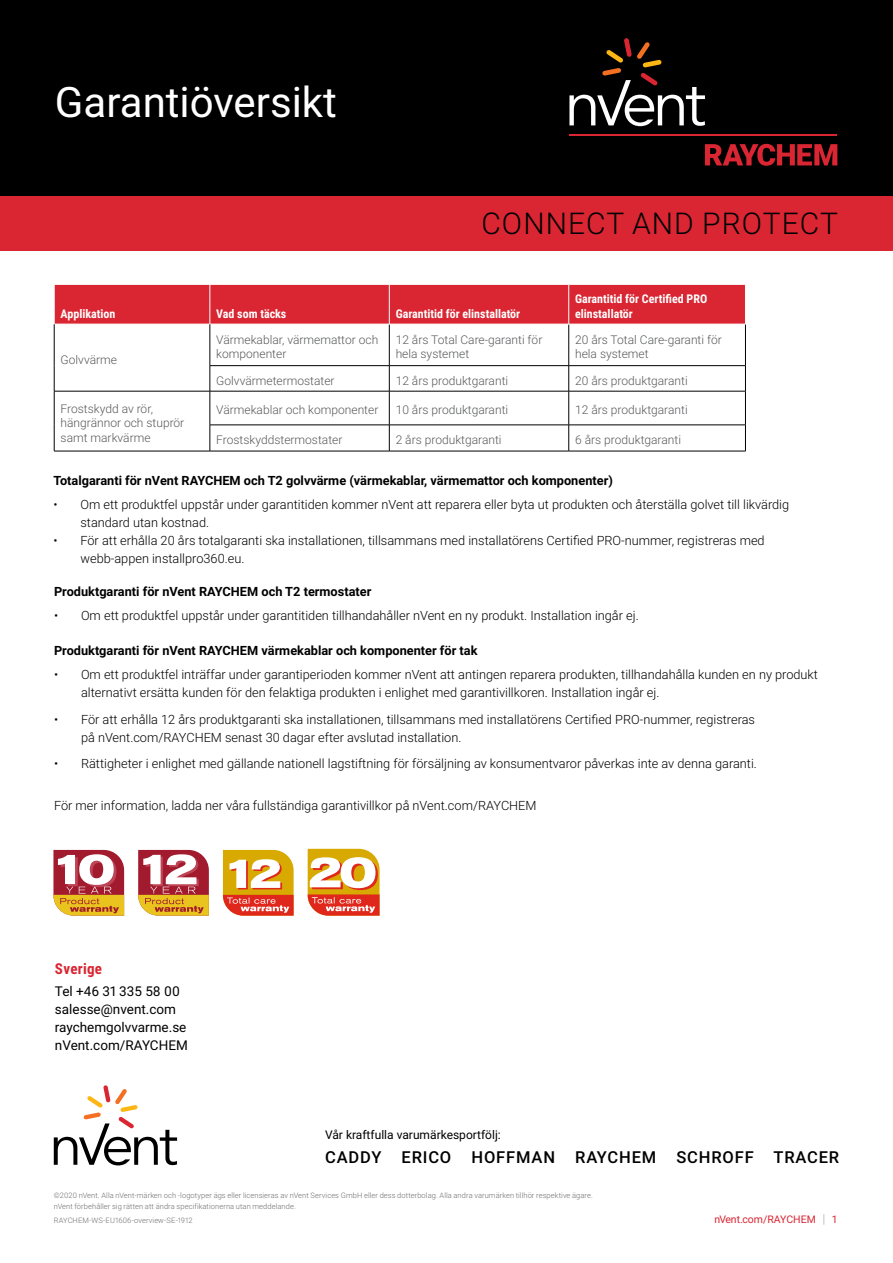
<style>
.page{position:relative;width:893px;height:1263px;background:#fff}
.page>*{position:absolute;margin:0;border:0;box-sizing:border-box;transform-origin:0 0}
.t1{font:42px "Roboto";color:#fff}
.t2{font:300 30px "Roboto";letter-spacing:.035em;color:#000}
.t3{font:500 16.5px "Roboto";letter-spacing:.05em;color:#000}
.t4{font:700 15px "Roboto Condensed";letter-spacing:.02em;color:#d92632}
.t5{font:13.5px/18px "Roboto";color:#000}
.t6{font:300 12.75px/18px "Roboto";color:#000}
.t7{font:700 12.75px "Roboto";color:#000}
.t8{font:300 12px/14.4px "Roboto";color:#58595b}
.t9{font:700 12px/14.4px "Roboto Condensed";color:#fff}
.t10{font:12px "Roboto";color:#000}
.t11{font:10.5px "Roboto";color:#d92632}
.t12{font:300 7.5px/10.5px "Roboto";letter-spacing:.01em;color:#6d6e71}
.s1{font-weight:300;font-size:12.6px;color:#90969e}
</style>
<div class="page">
<div style="left:0;top:171px;width:893px;height:80px;background:#d92632"></div>
<div style="left:0;top:0;width:893px;height:196px;background:#000"></div>
<svg style="left:705px;top:144px;width:132px;height:22px"></svg>
<hr style="left:569px;top:134px;width:268px;height:2px;background:#d92632">
<svg style="left:569px;top:38px;width:136px;height:88px"></svg>
<div style="left:55px;top:285px;width:690px;height:39px;background:#d92632"></div>
<hr style="left:389px;top:324px;width:1px;height:41px;background:#000">
<hr style="left:568px;top:324px;width:1px;height:41px;background:#000">
<hr style="left:745px;top:324px;width:1px;height:41px;background:#000">
<hr style="left:210px;top:365px;width:179px;height:1px;background:#000">
<hr style="left:389px;top:365px;width:180px;height:1px;background:#000">
<svg style="left:389px;top:366px;width:1px;height:25px"></svg>
<hr style="left:569px;top:365px;width:177px;height:1px;background:#000">
<svg style="left:568px;top:366px;width:1px;height:25px"></svg>
<svg style="left:745px;top:366px;width:1px;height:25px"></svg>
<hr style="left:210px;top:391px;width:179px;height:1px;background:#000">
<hr style="left:389px;top:391px;width:180px;height:1px;background:#000">
<hr style="left:389px;top:391px;width:1px;height:34px;background:#000">
<hr style="left:569px;top:391px;width:177px;height:1px;background:#000">
<hr style="left:568px;top:391px;width:1px;height:34px;background:#000">
<hr style="left:745px;top:391px;width:1px;height:34px;background:#000">
<hr style="left:210px;top:425px;width:179px;height:1px;background:#000">
<hr style="left:389px;top:425px;width:180px;height:1px;background:#000">
<svg style="left:389px;top:425px;width:1px;height:26px"></svg>
<hr style="left:569px;top:425px;width:177px;height:1px;background:#000">
<svg style="left:568px;top:425px;width:1px;height:26px"></svg>
<svg style="left:745px;top:425px;width:1px;height:26px"></svg>
<hr style="left:54px;top:451px;width:156px;height:1px;background:#000">
<hr style="left:210px;top:451px;width:179px;height:1px;background:#000">
<hr style="left:389px;top:451px;width:180px;height:1px;background:#000">
<hr style="left:569px;top:451px;width:177px;height:1px;background:#000">
<hr style="left:210px;top:285px;width:1px;height:39px;background:#fff">
<hr style="left:389px;top:285px;width:1px;height:39px;background:#fff">
<hr style="left:568px;top:285px;width:1px;height:39px;background:#fff">
<hr style="left:389px;top:324px;width:180px;height:1px;background:#fff">
<hr style="left:569px;top:324px;width:177px;height:1px;background:#fff">
<hr style="left:54px;top:324px;width:1px;height:42px;background:#000">
<hr style="left:210px;top:324px;width:1px;height:41px;background:#000">
<svg style="left:54px;top:366px;width:1px;height:25px"></svg>
<svg style="left:210px;top:366px;width:1px;height:25px"></svg>
<hr style="left:54px;top:391px;width:156px;height:1px;background:#000">
<hr style="left:54px;top:391px;width:1px;height:34px;background:#000">
<hr style="left:210px;top:391px;width:1px;height:34px;background:#000">
<svg style="left:54px;top:425px;width:1px;height:26px"></svg>
<svg style="left:210px;top:425px;width:1px;height:26px"></svg>
<svg style="left:54px;top:1085px;width:123px;height:80px"></svg>
<svg style="left:53px;top:850px;width:71px;height:66px"></svg>
<svg style="left:138px;top:850px;width:71px;height:66px"></svg>
<svg style="left:223px;top:850px;width:71px;height:66px"></svg>
<svg style="left:308px;top:849px;width:72px;height:67px"></svg>
<h1 class="t1" style="left:55px;top:72px;width:283px">Garantiöversikt</h1>
<h2 class="t2" style="left:481px;top:202px;width:358px">CONNECT AND PROTECT</h2>
<p class="t9" style="left:61px;top:306px;width:56px">Applikation</p>
<p class="t9" style="left:216px;top:306px;width:72px">Vad som täcks</p>
<p class="t9" style="left:396px;top:306px;width:126px">Garantitid för elinstallatör</p>
<p class="t9" style="left:575px;top:291px;width:134px">Garantitid för Certified PRO elinstallatör</p>
<p class="t8" style="left:61px;top:352px;width:58px">Golvvärme</p>
<p class="t8" style="left:216px;top:332px;width:164px">Värmekablar, värmemattor och komponenter</p>
<p class="t8" style="left:396px;top:332px;width:148px">12 års Total Care-garanti för hela systemet</p>
<p class="t8" style="left:575px;top:332px;width:148px">20 års Total Care-garanti för hela systemet</p>
<p class="t8" style="left:216px;top:373px;width:120px">Golvvärmetermostater</p>
<p class="t8" style="left:396px;top:373px;width:114px">12 års produktgaranti</p>
<p class="t8" style="left:575px;top:373px;width:114px">20 års produktgaranti</p>
<p class="t8" style="left:61px;top:401px;width:125px">Frostskydd av rör, hängrännor och stuprör samt markvärme</p>
<p class="t8" style="left:216px;top:402px;width:164px">Värmekablar och komponenter</p>
<p class="t8" style="left:396px;top:402px;width:114px">10 års produktgaranti</p>
<p class="t8" style="left:575px;top:402px;width:114px">12 års produktgaranti</p>
<p class="t8" style="left:216px;top:432px;width:128px">Frostskyddstermostater</p>
<p class="t8" style="left:396px;top:432px;width:107px">2 års produktgaranti</p>
<p class="t8" style="left:575px;top:432px;width:107px">6 års produktgaranti</p>
<p class="t7" style="left:53px;top:472px;width:561px">Totalgaranti för nVent RAYCHEM och T2 golvvärme (värmekablar, värmemattor och komponenter)</p>
<p class="t6" style="left:80px;top:495px;width:710px;text-indent:-27px">• Om ett produktfel uppstår under garantitiden kommer nVent att reparera eller byta ut produkten och återställa golvet till likvärdig standard utan kostnad.</p>
<p class="t6" style="left:80px;top:531px;width:686px;text-indent:-27px">• För att erhålla 20 års totalgaranti ska installationen, tillsammans med installatörens Certified PRO-nummer, registreras med webb-appen installpro360.eu.</p>
<p class="t7" style="left:54px;top:582px;width:319px">Produktgaranti för nVent RAYCHEM och T2 termostater</p>
<p class="t6" style="left:54px;top:605px;width:586px">• Om ett produktfel uppstår under garantitiden tillhandahåller nVent en ny produkt. Installation ingår ej.</p>
<p class="t7" style="left:54px;top:642px;width:425px">Produktgaranti för nVent RAYCHEM värmekablar och komponenter för tak</p>
<p class="t6" style="left:81px;top:665px;width:738px;text-indent:-27px">• Om ett produktfel inträffar under garantiperioden kommer nVent att antingen reparera produkten, tillhandahålla kunden en ny produkt alternativt ersätta kunden för den felaktiga produkten i enlighet med garantivillkoren. Installation ingår ej.</p>
<p class="t6" style="left:81px;top:710px;width:675px;text-indent:-27px">• För att erhålla 12 års produktgaranti ska installationen, tillsammans med installatörens Certified PRO-nummer, registreras på nVent.com/RAYCHEM senast 30 dagar efter avslutad installation.</p>
<p class="t6" style="left:54px;top:754px;width:704px">• Rättigheter i enlighet med gällande nationell lagstiftning för försäljning av konsumentvaror påverkas inte av denna garanti.</p>
<p class="t6" style="left:54px;top:796px;width:484px">För mer information, ladda ner våra fullständiga garantivillkor på nVent.com/RAYCHEM</p>
<p class="t4" style="left:55px;top:958px;width:49px">Sverige</p>
<p class="t5" style="left:55px;top:981px;width:134px">Tel +46 31 335 58 00 salesse@nvent.com raychemgolvvarme.se nVent.com/RAYCHEM</p>
<p class="t10" style="left:325px;top:1127px;width:177px">Vår kraftfulla varumärkesportfölj:</p>
<p class="t3" style="left:325px;top:1146px;width:516px">CADDY ERICO HOFFMAN RAYCHEM SCHROFF TRACER</p>
<p class="t12" style="left:54px;top:1190px;width:541px">©2020 nVent. Alla nVent-märken och -logotyper ägs eller licensieras av nVent Services GmbH eller dess dotterbolag. Alla andra varumärken tillhör respektive ägare. nVent förbehåller sig rätten att ändra specifikationerna utan meddelande.</p>
<p class="t12" style="left:54px;top:1215px;width:140px">RAYCHEM-WS-EU1606-overview-SE-1912</p>
<p class="t11" style="left:714px;top:1211px;width:125px">nVent.com/RAYCHEM <span class="s1">|</span> 1</p>
</div>
